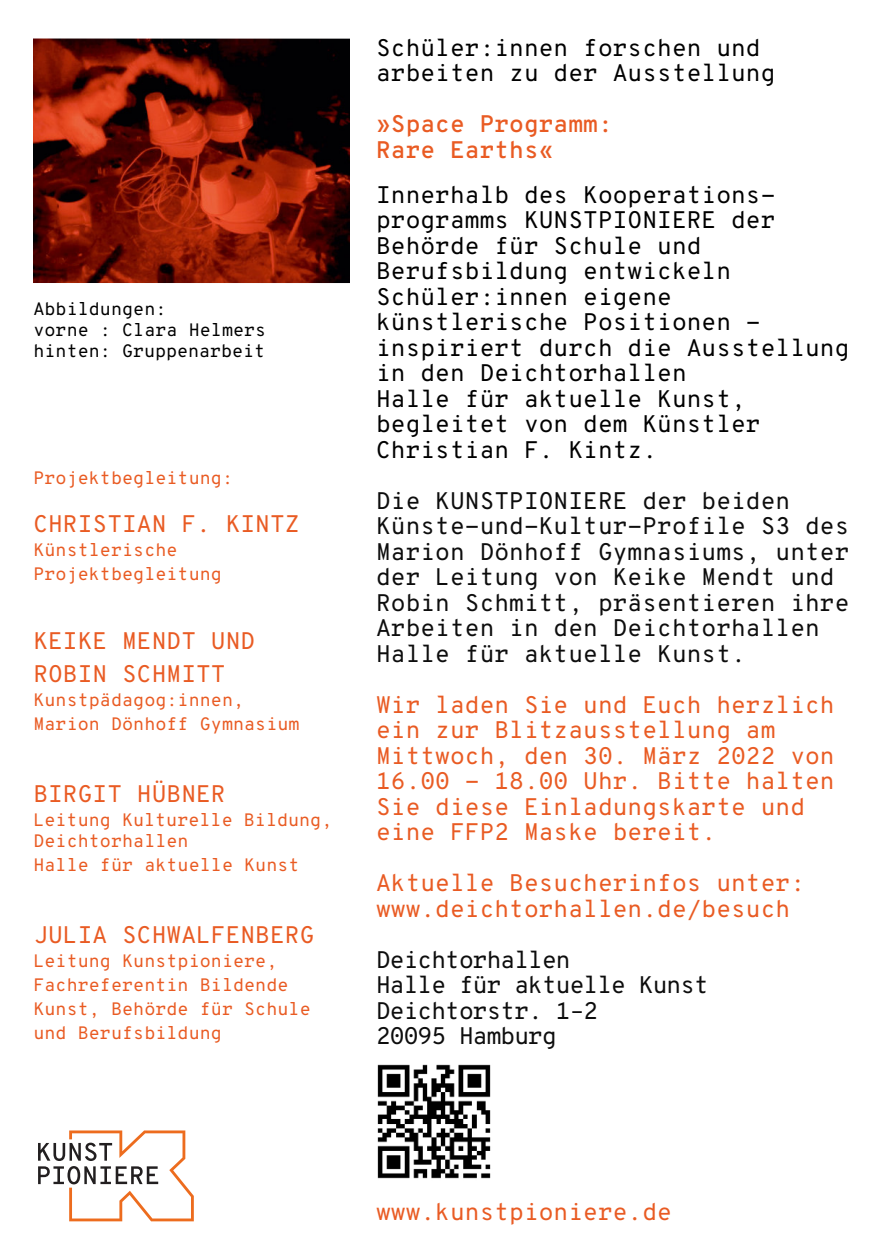
<style>
.page{position:relative;width:885px;height:1259px;background:#fff}
.page>*{position:absolute;margin:0;border:0;box-sizing:border-box;transform-origin:0 0}
.t1{font:24px/25.5px "Overpass Mono";color:#e95b23}
.t2{font:24px/25.5px "Overpass Mono";color:#000}
.t3{font:24px/25.5px "Overpass Mono";color:#0d0d0d}
.t4{font:24px/25.5px "Overpass Mono";letter-spacing:-.04em;color:#0d0d0d}
.t5{font:600 24px/25.5px "Overpass Mono";color:#e95b23}
.t6{font:18px/24px "Overpass Mono";color:#e95b23}
.t7{font:18px/21px "Overpass Mono";color:#000}
</style>
<div class="page">
<img style="left:33px;top:38px;width:316px;height:245px">
<svg style="left:38px;top:1130px;width:156px;height:91px"></svg>
<img style="left:377px;top:1064px;width:114px;height:115px">
<p class="t7" style="left:33px;top:300px;width:234px">Abbildungen:<br>vorne : Clara Helmers hinten: Gruppenarbeit</p>
<p class="t6" style="left:33px;top:467px;width:201px">Projektbegleitung:</p>
<p class="t1" style="left:33px;top:513px;width:268px">CHRISTIAN F. KINTZ</p>
<p class="t6" style="left:33px;top:539px;width:190px">Künstlerische<br>Projektbegleitung</p>
<p class="t1" style="left:33px;top:626px;width:223px;line-height:33px">KEIKE MENDT UND<br>ROBIN SCHMITT</p>
<p class="t6" style="left:33px;top:689px;width:268px">Kunstpädagog:innen,<br>Marion Dönhoff Gymnasium</p>
<p class="t1" style="left:33px;top:783px;width:194px">BIRGIT HÜBNER</p>
<p class="t6" style="left:33px;top:810px;width:300px;line-height:21px">Leitung Kulturelle Bildung,<br>Deichtorhallen</p>
<p class="t6" style="left:33px;top:854px;width:268px">Halle für aktuelle Kunst</p>
<p class="t1" style="left:33px;top:924px;width:282px">JULIA SCHWALFENBERG</p>
<p class="t6" style="left:33px;top:950px;width:279px">Leitung Kunstpioniere,<br>Fachreferentin Bildende<br>Kunst, Behörde für Schule und Berufsbildung</p>
<p class="t2" style="left:376px;top:37px;width:401px">Schüler:innen forschen und arbeiten zu der Ausstellung</p>
<p class="t5" style="left:376px;top:113px;width:238px">»Space Programm:<br>Rare Earths«</p>
<p class="t2" style="left:376px;top:184px;width:475px">Innerhalb des Kooperations&shy;programms KUNSTPIONIERE der<br>Behörde für Schule und<br>Berufsbildung entwickeln<br>Schüler:innen eigene künstlerische Positionen - inspiriert durch die Ausstellung in den Deichtorhallen<br>Halle für aktuelle Kunst, begleitet von dem Künstler<br>Christian F. Kintz.</p>
<p class="t3" style="left:376px;top:490px;width:475px">Die KUNSTPIONIERE der beiden<br>Künste-und-Kultur-Profile S3 des<br>Marion Dönhoff Gymnasiums, unter der Leitung von Keike Mendt und<br>Robin Schmitt, präsentieren ihre<br>Arbeiten in den Deichtorhallen<br>Halle für aktuelle Kunst.</p>
<p class="t1" style="left:376px;top:694px;width:460px">Wir laden Sie und Euch herzlich ein zur Blitzausstellung am<br>Mittwoch, den 30. März 2022 von<br>16.00 - 18.00 Uhr. Bitte halten<br>Sie diese Einladungskarte und eine FFP2 Maske bereit.</p>
<p class="t1" style="left:376px;top:872px;width:430px">Aktuelle Besucherinfos unter: www.deichtorhallen.de/besuch</p>
<p class="t4" style="left:376px;top:949px;width:334px">Deichtorhallen<br>Halle für aktuelle Kunst<br>Deichtorstr. 1–2<br>20095 Hamburg</p>
<p class="t1" style="left:376px;top:1201px;width:297px">www.kunstpioniere.de</p>
</div>
